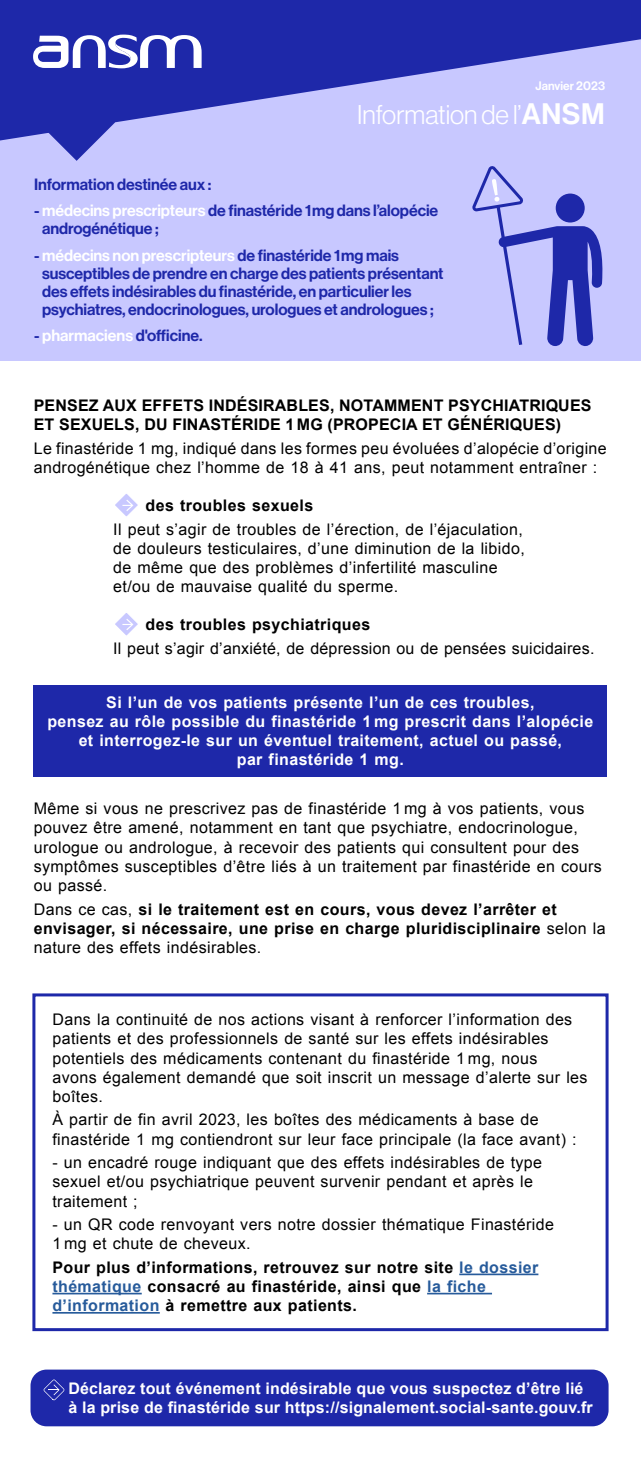
<style>
.page{position:relative;width:641px;height:1458px;background:#fff}
.page>*{position:absolute;margin:0;border:0;box-sizing:border-box;transform-origin:0 0}
.t1{font:26.5px "N Haas Grotesk DS Pro 45 Lt";color:#fff}
.t2{font:16px/19.2px "Arial";letter-spacing:.025em;color:#000}
.t3{font:700 16px/19.2px "Arial";letter-spacing:.025em;color:#000}
.t4{font:16px/18px "N Haas Grotesk DS Pro 65 Md";letter-spacing:-.005em;color:#1e28a9}
.t5{font:700 16px/19.2px "Arial";letter-spacing:.025em;color:#fff}
.t6{font:12px "N Haas Grotesk DS Pro 65 Md";color:#fff}
.s1{font-family:"N Haas Grotesk DS Pro 65 Md";font-size:29px}
.s2{color:#fff}
.s3{font-weight:400}
.s4{color:#275b9b}
</style>
<div class="page">
<div style="left:0;top:0;width:640px;height:360px;background:#c8c8ff"></div>
<svg style="left:0;top:0;width:640px;height:140px;fill:#1e28a9"></svg>
<svg style="left:37px;top:82px;width:78px;height:79px"></svg>
<div style="left:30px;top:1369px;width:578px;height:56px;background:#1e28a9;border-radius:16px"></div>
<svg style="left:44px;top:1379px;width:20px;height:20px"></svg>
<svg style="left:115px;top:494px;width:23px;height:22px"></svg>
<svg style="left:115px;top:613px;width:23px;height:23px"></svg>
<div style="left:34px;top:684px;width:572px;height:92px;background:#1e28a9"></div>
<hr style="left:459px;top:1273px;width:79px;height:1px;background:#275b9b">
<hr style="left:52px;top:1292px;width:90px;height:2px;background:#275b9b">
<hr style="left:427px;top:1292px;width:64px;height:2px;background:#275b9b">
<hr style="left:52px;top:1311px;width:108px;height:2px;background:#275b9b">
<div style="left:32px;top:993px;width:576px;height:337px;border:3px solid #1e28a9"></div>
<svg style="left:472px;top:166px;width:131px;height:180px"></svg>
<svg style="left:33px;top:35px;width:168px;height:33px;background:#8287cf"></svg>
<p class="t6" style="left:535px;top:78px;width:71px">Janvier 2023</p>
<h1 class="t1" style="left:357px;top:100px;width:249px">Information de l’<span class="s1">ANSM</span></h1>
<p class="t4" style="left:34px;top:175px;width:179px">Information destinée aux :</p>
<p class="t4" style="left:42px;top:202px;width:397px;text-indent:-8px">- <span class="s2">médecins prescripteurs</span> de finastéride 1 mg dans l’alopécie androgénétique ;</p>
<p class="t4" style="left:42px;top:246px;width:402px;text-indent:-8px">- <span class="s2">médecins non prescripteurs</span> de finastéride 1 mg mais susceptibles de prendre en charge des patients présentant des effets indésirables du finastéride, en particulier les psychiatres, endocrinologues, urologues et andrologues ;</p>
<p class="t4" style="left:34px;top:327px;width:170px">- <span class="s2">pharmaciens</span> d'officine.</p>
<p class="t3" style="left:34px;top:396px;width:558px">PENSEZ AUX EFFETS INDÉSIRABLES, NOTAMMENT PSYCHIATRIQUES<br>ET SEXUELS, DU FINASTÉRIDE 1 MG (PROPECIA ET GÉNÉRIQUES)</p>
<p class="t2" style="left:34px;top:439px;width:574px">Le finastéride 1 mg, indiqué dans les formes peu évoluées d’alopécie d’origine androgénétique chez l’homme de 18 à 41 ans, peut notamment entraîner :</p>
<p class="t3" style="left:145px;top:496px;width:169px">des troubles sexuels</p>
<p class="t2" style="left:113px;top:519px;width:412px">Il peut s’agir de troubles de l’érection, de l’éjaculation, de douleurs testiculaires, d’une diminution de la libido, de même que des problèmes d’infertilité masculine et/ou de mauvaise qualité du sperme.</p>
<p class="t3" style="left:145px;top:615px;width:226px">des troubles psychiatriques</p>
<p class="t2" style="left:113px;top:638px;width:482px">Il peut s’agir d’anxiété, de dépression ou de pensées suicidaires.</p>
<p class="t5" style="left:47px;top:692px;width:547px;text-align:center">Si l’un de vos patients présente l’un de ces troubles,<br>pensez au rôle possible du finastéride 1 mg prescrit dans l’alopécie et interrogez-le sur un éventuel traitement, actuel ou passé,<br>par finastéride 1 mg.</p>
<p class="t2" style="left:34px;top:799px;width:569px">Même si vous ne prescrivez pas de finastéride 1 mg à vos patients, vous pouvez être amené, notamment en tant que psychiatre, endocrinologue, urologue ou andrologue, à recevoir des patients qui consultent pour des symptômes susceptibles d’être liés à un traitement par finastéride en cours ou passé.</p>
<p class="t3" style="left:34px;top:899px;width:572px"><span class="s3">Dans ce cas,</span> si le traitement est en cours, vous devez l’arrêter et envisager, si nécessaire, une prise en charge pluridisciplinaire <span class="s3">selon la nature des effets indésirables.</span></p>
<p class="t2" style="left:52px;top:1009px;width:536px">Dans la continuité de nos actions visant à renforcer l’information des patients et des professionnels de santé sur les effets indésirables potentiels des médicaments contenant du finastéride 1 mg, nous<br>avons également demandé que soit inscrit un message d’alerte sur les boîtes.</p>
<p class="t2" style="left:52px;top:1110px;width:525px">À partir de fin avril 2023, les boîtes des médicaments à base de finastéride 1 mg contiendront sur leur face principale (la face avant) :</p>
<p class="t2" style="left:52px;top:1152px;width:490px">- un encadré rouge indiquant que des effets indésirables de type sexuel et/ou psychiatrique peuvent survenir pendant et après le traitement ;</p>
<p class="t2" style="left:52px;top:1214px;width:502px">- un QR code renvoyant vers notre dossier thématique Finastéride<br>1 mg et chute de cheveux.</p>
<p class="t3" style="left:52px;top:1257px;width:487px">Pour plus d’informations, retrouvez sur notre site <span class="s4">le dossier thématique</span> consacré au finastéride, ainsi que <span class="s4">la fiche d’information</span> à remettre aux patients.</p>
<p class="t5" style="left:68px;top:1378px;width:525px">Déclarez tout événement indésirable que vous suspectez d’être lié à la prise de finastéride sur https://signalement.social-sante.gouv.fr</p>
</div>
